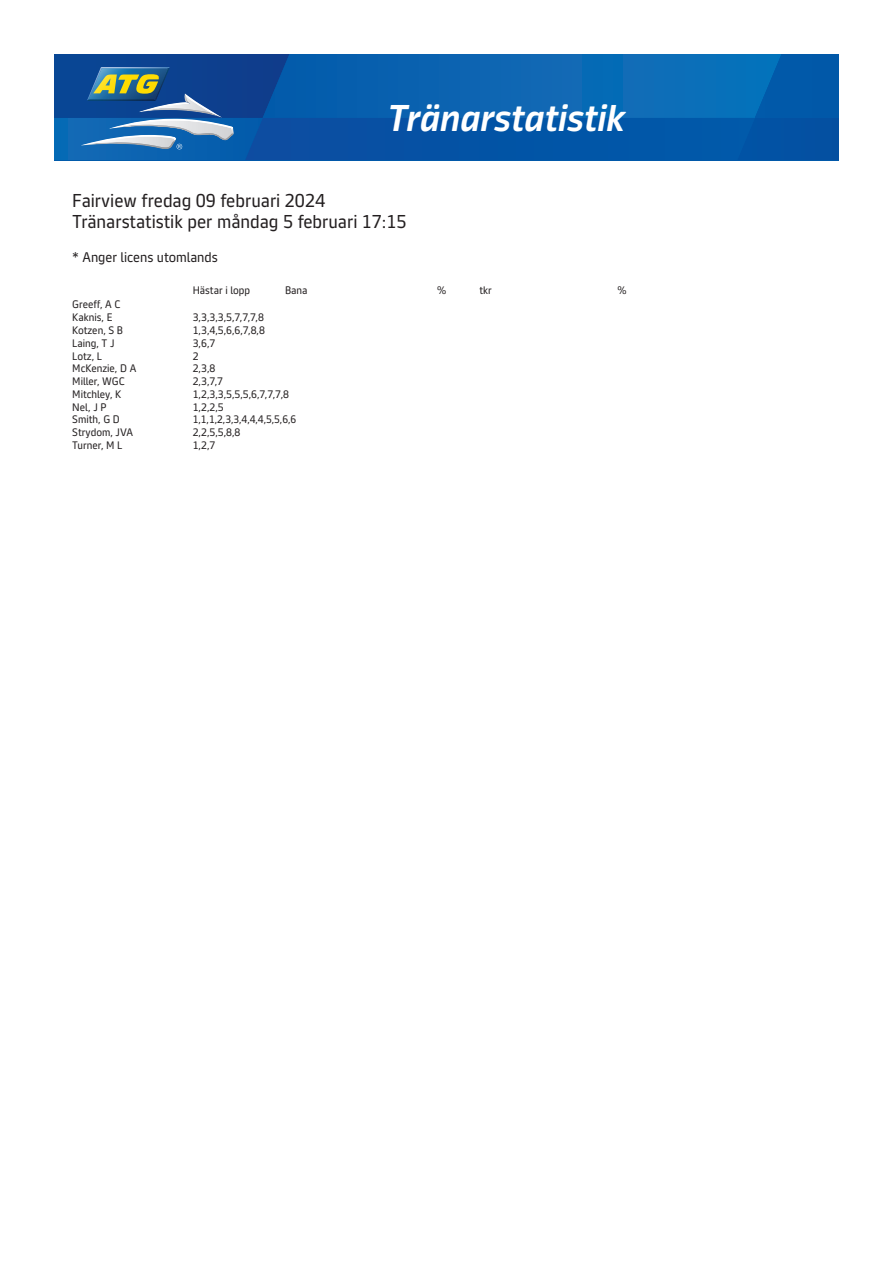
<style>
.page{position:relative;width:893px;height:1263px;background:#fff}
.page>*{position:absolute;margin:0;border:0;box-sizing:border-box;transform-origin:0 0}
.t1{font:italic 700 36px "ATG Text";color:#fff}
.t2{font:18px/21.6px "ATG Text";color:#231f20}
.t3{font:13.5px "ATG Text";color:#231f20}
.t4{font:10.5px/12.8px "ATG Text";color:#231f20}
</style>
<div class="page">
<svg style="left:54px;top:54px;width:785px;height:106px;background:#105ea8"></svg>
<h1 class="t1" style="left:387px;top:100px;width:239px">Tränarstatistik</h1>
<h2 class="t2" style="left:72px;top:190px;width:336px">Fairview fredag 09 februari 2024<br>Tränarstatistik per måndag 5 februari 17:15</h2>
<p class="t3" style="left:72px;top:250px;width:147px">* Anger licens utomlands</p>
<p class="t4" style="left:72px;top:299px;width:50px">Greeff, A C<br>Kaknis, E</p>
<p class="t4" style="left:193px;top:284px;width:59px">Hästar i lopp</p>
<p class="t4" style="left:285px;top:284px;width:24px">Bana</p>
<p class="t4" style="left:437px;top:284px;width:11px">%</p>
<p class="t4" style="left:479px;top:284px;width:14px">tkr</p>
<p class="t4" style="left:618px;top:284px;width:11px">%</p>
<p class="t4" style="left:193px;top:311px;width:73px">3,3,3,3,5,7,7,7,8</p>
<p class="t4" style="left:72px;top:324px;width:52px">Kotzen, S B</p>
<p class="t4" style="left:193px;top:324px;width:74px">1,3,4,5,6,6,7,8,8</p>
<p class="t4" style="left:72px;top:337px;width:44px">Laing, T J</p>
<p class="t4" style="left:193px;top:337px;width:24px">3,6,7</p>
<p class="t4" style="left:72px;top:350px;width:31px">Lotz, L</p>
<p class="t4" style="left:193px;top:350px;width:7px">2</p>
<p class="t4" style="left:72px;top:362px;width:66px">McKenzie, D A</p>
<p class="t4" style="left:193px;top:362px;width:24px">2,3,8</p>
<p class="t4" style="left:72px;top:375px;width:54px">Miller, WGC</p>
<p class="t4" style="left:193px;top:375px;width:32px">2,3,7,7</p>
<p class="t4" style="left:72px;top:388px;width:51px">Mitchley, K</p>
<p class="t4" style="left:193px;top:388px;width:98px">1,2,3,3,5,5,5,6,7,7,7,8</p>
<p class="t4" style="left:72px;top:401px;width:36px">Nel, J P</p>
<p class="t4" style="left:193px;top:401px;width:32px">1,2,2,5</p>
<p class="t4" style="left:72px;top:413px;width:49px">Smith, G D</p>
<p class="t4" style="left:193px;top:413px;width:105px">1,1,1,2,3,3,4,4,4,5,5,6,6</p>
<p class="t4" style="left:72px;top:426px;width:62px">Strydom, JVA</p>
<p class="t4" style="left:193px;top:426px;width:49px">2,2,5,5,8,8</p>
<p class="t4" style="left:72px;top:439px;width:52px">Turner, M L</p>
<p class="t4" style="left:193px;top:439px;width:24px">1,2,7</p>
</div>
